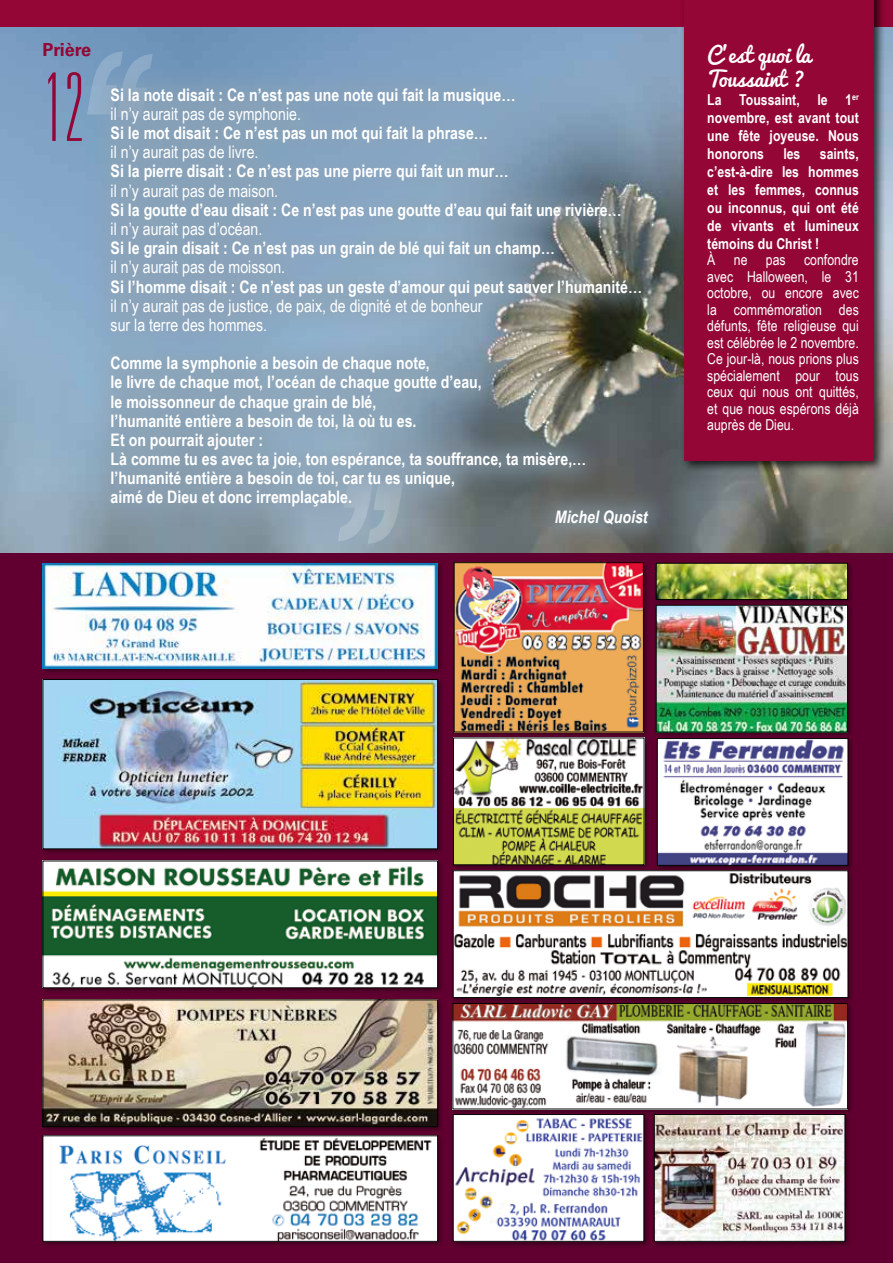
<style>
.page{position:relative;width:893px;height:1263px;background:#610030}
.page>*{position:absolute;margin:0;border:0;box-sizing:border-box;transform-origin:0 0}
.t1{font:italic 700 216.3px "Arial Narrow";color:#fff}
.t2{font:100 ultra-condensed 94.8px "Univers LT Std";color:#940636}
.t3{font:21px/24px "Pacifico";letter-spacing:-.01em;color:#fff}
.t4{font:700 18px "Univers LT Std";color:#940636}
.t5{font:700 17.25px/19.2px "Arial Narrow";color:#fff}
.t6{font:17.25px/19.2px "Arial Narrow";color:#fff}
.t7{font:italic 700 17.25px "Arial Narrow";color:#fff}
.t8{font:15px/16.5px "Arial Narrow";color:#fff;text-align:justify}
.t9{font:700 15px/18px "Arial Narrow";color:#fff;text-align:justify}
</style>
<div class="page">
<img style="left:0;top:27px;width:893px;height:526px">
<div style="left:0;top:0;width:893px;height:27px;background:#940636"></div>
<div style="left:40px;top:1133px;width:404px;height:115px;background:#000;opacity:.4"></div>
<img style="left:45px;top:1138px;width:391px;height:101px">
<div style="left:40px;top:858px;width:404px;height:136px;background:#000;opacity:.4"></div>
<img style="left:45px;top:863px;width:391px;height:123px">
<div style="left:450px;top:868px;width:404px;height:136px;background:#000;opacity:.4"></div>
<img style="left:455px;top:872px;width:391px;height:124px">
<div style="left:453px;top:870px;width:395px;height:128px;border:1px solid #000"></div>
<div style="left:40px;top:997px;width:404px;height:136px;background:#000;opacity:.4"></div>
<img style="left:45px;top:1002px;width:391px;height:123px">
<div style="left:43px;top:1000px;width:395px;height:127px;border:1px solid #000"></div>
<div style="left:40px;top:677px;width:404px;height:178px;background:#000;opacity:.4"></div>
<img style="left:45px;top:681px;width:391px;height:166px">
<div style="left:43px;top:679px;width:395px;height:170px;border:1px solid #000"></div>
<div style="left:451px;top:560px;width:199px;height:179px;background:#000;opacity:.4"></div>
<img style="left:456px;top:564px;width:186px;height:166px">
<div style="left:454px;top:562px;width:190px;height:170px;border:1px solid #000"></div>
<div style="left:450px;top:1001px;width:404px;height:115px;background:#000;opacity:.4"></div>
<img style="left:455px;top:1005px;width:391px;height:102px">
<div style="left:453px;top:1003px;width:395px;height:106px;border:1px solid #000"></div>
<div style="left:40px;top:560px;width:404px;height:115px;background:#000;opacity:.4"></div>
<img style="left:43px;top:563px;width:394px;height:106px">
<div style="left:84px;top:61px;width:591px;height:490px;background:#8da3b5;opacity:.75"></div>
<div style="left:450px;top:1112px;width:201px;height:136px;background:#000;opacity:.4"></div>
<img style="left:455px;top:1116px;width:187px;height:123px">
<div style="left:453px;top:1114px;width:191px;height:127px;border:1px solid #000"></div>
<div style="left:652px;top:1112px;width:200px;height:136px;background:#000;opacity:.4"></div>
<img style="left:656px;top:1116px;width:187px;height:123px">
<div style="left:654px;top:1114px;width:191px;height:127px;border:1px solid #000"></div>
<div style="left:655px;top:736px;width:200px;height:136px;background:#000;opacity:.4"></div>
<img style="left:659px;top:740px;width:187px;height:123px">
<div style="left:451px;top:735px;width:200px;height:136px;background:#000;opacity:.4"></div>
<img style="left:455px;top:740px;width:187px;height:123px">
<div style="left:453px;top:738px;width:191px;height:127px;border:1px solid #000"></div>
<div style="left:653px;top:602px;width:201px;height:137px;background:#000;opacity:.4"></div>
<img style="left:658px;top:607px;width:188px;height:123px">
<div style="left:656px;top:605px;width:192px;height:127px;border:1px solid #000"></div>
<div style="left:653px;top:560px;width:201px;height:46px;background:#000;opacity:.4"></div>
<img style="left:658px;top:565px;width:188px;height:33px">
<div style="left:656px;top:563px;width:192px;height:37px;border:1px solid #000"></div>
<div style="left:680px;top:0;width:207px;height:472px;background:#000;opacity:.75"></div>
<div style="left:684px;top:0;width:190px;height:460px;background:#940636"></div>
<p class="t4" style="left:43px;top:39px;width:50px">Prière</p>
<h1 class="t1" style="left:68px;top:-32px;width:81px">‘‘</h1>
<h2 class="t2" style="left:43px;top:59px;width:44px">12</h2>
<p class="t5" style="left:111px;top:84px;width:406px">Si la note disait : Ce n’est pas une note qui fait la musique…</p>
<p class="t6" style="left:111px;top:104px;width:192px">il n’y aurait pas de symphonie.</p>
<p class="t5" style="left:111px;top:123px;width:379px">Si le mot disait : Ce n’est pas un mot qui fait la phrase…</p>
<p class="t6" style="left:111px;top:142px;width:149px">il n’y aurait pas de livre.</p>
<p class="t5" style="left:111px;top:161px;width:399px">Si la pierre disait : Ce n’est pas une pierre qui fait un mur…</p>
<p class="t6" style="left:111px;top:180px;width:169px">il n’y aurait pas de maison.</p>
<p class="t5" style="left:111px;top:199px;width:513px">Si la goutte d’eau disait : Ce n’est pas une goutte d’eau qui fait une rivière…</p>
<p class="t6" style="left:111px;top:219px;width:153px">il n’y aurait pas d’océan.</p>
<p class="t5" style="left:111px;top:238px;width:446px">Si le grain disait : Ce n’est pas un grain de blé qui fait un champ…</p>
<p class="t6" style="left:111px;top:257px;width:176px">il n’y aurait pas de moisson.</p>
<p class="t5" style="left:111px;top:276px;width:533px">Si l’homme disait : Ce n’est pas un geste d’amour qui peut sauver l’humanité…</p>
<p class="t6" style="left:111px;top:295px;width:374px">il n’y aurait pas de justice, de paix, de dignité et de bonheur sur la terre des hommes.</p>
<p class="t5" style="left:111px;top:353px;width:477px">Comme la symphonie a besoin de chaque note,<br>le livre de chaque mot, l’océan de chaque goutte d’eau,<br>le moissonneur de chaque grain de blé,<br>l’humanité entière a besoin de toi, là où tu es.<br>Et on pourrait ajouter :<br>Là comme tu es avec ta joie, ton espérance, ta souffrance, ta misère,… l’humanité entière a besoin de toi, car tu es unique,<br>aimé de Dieu et donc irremplaçable.</p>
<p class="t7" style="left:555px;top:503px;width:94px">Michel Quoist</p>
<h1 class="t1" style="left:422px;top:627px;width:81px;rotate:-180deg">‘‘</h1>
<p class="t3" style="left:707px;top:44px;width:105px">C’est quoi la<br>Toussaint ?</p>
<p class="t9" style="left:707px;top:90px;width:153px">La Toussaint, le 1<sup>er </sup>novembre, est avant tout une fête joyeuse. Nous honorons</p>
<p class="t9" style="left:707px;top:144px;width:153px;text-indent:113px">saints, c’est-à-dire les hommes et les femmes, connus ou inconnus, qui ont été de vivants et lumineux témoins du Christ !</p>
<p class="t8" style="left:707px;top:251px;width:153px">À ne pas confondre avec Halloween, le 31 octobre, ou encore avec la commémoration des défunts, fête religieuse qui est célébrée le 2 novembre.<br>Ce jour-là, nous prions plus spécialement pour tous ceux qui nous ont quittés, et que nous espérons déjà auprès de Dieu.</p>
<p class="t9" style="left:783px;top:144px;width:19px">les</p>
</div>
